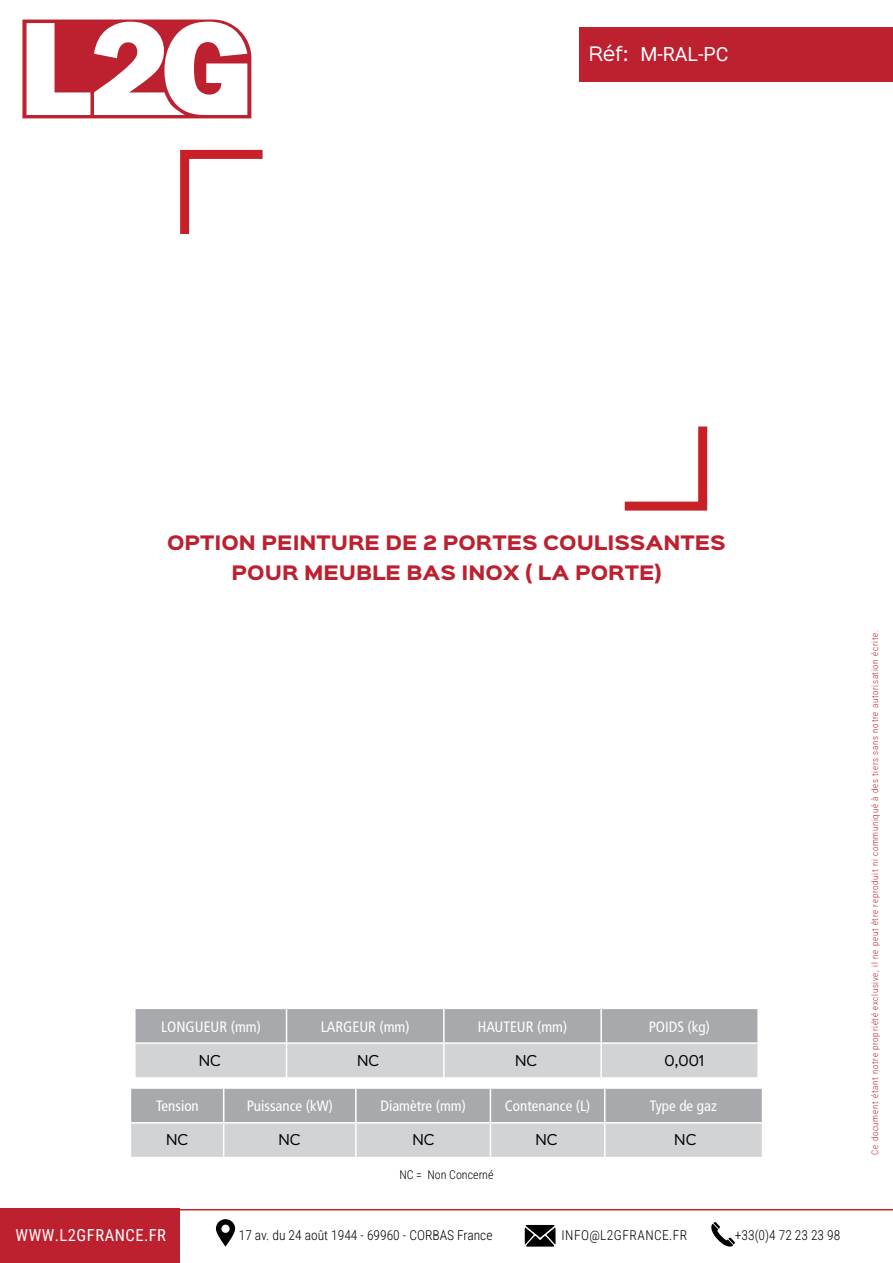
<style>
.page{position:relative;width:893px;height:1263px;background:#fff}
.page>*{position:absolute;margin:0;border:0;box-sizing:border-box;transform-origin:0 0}
.t1{font:19.5px "Roboto";color:#fff}
.t2{font:900 18px "Sinkin Sans 800";color:#bd202f}
.t3{font:18px "Sinkin Sans 400";color:#fff}
.t4{font:16.5px "Roboto Condensed";letter-spacing:.035em;color:#fff}
.t5{font:condensed 15px "Frutiger LT Std";color:#fff}
.t6{font:300 13.5px "Roboto Condensed";color:#000}
.t7{font:13.5px "Sinkin Sans 400";color:#000}
.t8{font:300 13.5px "Roboto Condensed";letter-spacing:.035em;color:#000}
.t9{font:300 12px "Roboto Condensed";color:#000}
.t10{font:300 9px "Roboto Condensed";letter-spacing:.075em;color:#bd2030}
</style>
<div class="page">
<div style="left:579px;top:27px;width:314px;height:54px;background:#bd202f"></div>
<svg style="left:624px;top:426px;width:84px;height:85px"></svg>
<svg style="left:180px;top:149px;width:83px;height:85px"></svg>
<svg style="left:136px;top:1009px;width:621px;height:68px;background:#bcbec0"></svg>
<hr style="left:286px;top:1009px;width:1px;height:33px;background:#fff">
<hr style="left:443px;top:1009px;width:2px;height:33px;background:#fff">
<hr style="left:600px;top:1009px;width:2px;height:33px;background:#fff">
<hr style="left:136px;top:1042px;width:151px;height:2px;background:#fff">
<hr style="left:287px;top:1042px;width:157px;height:2px;background:#fff">
<hr style="left:286px;top:1044px;width:1px;height:33px;background:#fff">
<hr style="left:444px;top:1042px;width:157px;height:2px;background:#fff">
<hr style="left:443px;top:1044px;width:2px;height:33px;background:#fff">
<hr style="left:601px;top:1042px;width:156px;height:2px;background:#fff">
<hr style="left:600px;top:1044px;width:2px;height:33px;background:#fff">
<svg style="left:131px;top:1089px;width:631px;height:68px;background:#bcbec0"></svg>
<hr style="left:223px;top:1089px;width:1px;height:33px;background:#fff">
<hr style="left:355px;top:1089px;width:2px;height:33px;background:#fff">
<hr style="left:490px;top:1089px;width:1px;height:33px;background:#fff">
<hr style="left:604px;top:1089px;width:1px;height:33px;background:#fff">
<hr style="left:131px;top:1122px;width:93px;height:1px;background:#fff">
<hr style="left:224px;top:1122px;width:132px;height:1px;background:#fff">
<hr style="left:223px;top:1123px;width:1px;height:34px;background:#fff">
<hr style="left:356px;top:1122px;width:134px;height:1px;background:#fff">
<hr style="left:355px;top:1123px;width:2px;height:34px;background:#fff">
<hr style="left:490px;top:1122px;width:115px;height:1px;background:#fff">
<hr style="left:490px;top:1123px;width:1px;height:34px;background:#fff">
<hr style="left:605px;top:1122px;width:157px;height:1px;background:#fff">
<hr style="left:604px;top:1123px;width:1px;height:34px;background:#fff">
<div style="left:0;top:1209px;width:180px;height:54px;background:#bd202f"></div>
<hr style="left:180px;top:1209px;width:713px;height:1px;background:#c72127">
<svg style="left:216px;top:1219px;width:19px;height:27px"></svg>
<svg style="left:525px;top:1225px;width:30px;height:21px"></svg>
<svg style="left:711px;top:1222px;width:24px;height:24px"></svg>
<svg style="left:22px;top:20px;width:229px;height:98px"></svg>
<h2 class="t3" style="left:589px;top:39px;width:41px">Réf:</h2>
<h1 class="t1" style="left:640px;top:40px;width:90px">M-RAL-PC</h1>
<h2 class="t2" style="left:167px;top:533px;width:560px">OPTION PEINTURE DE 2 PORTES COULISSANTES</h2>
<h2 class="t2" style="left:232px;top:563px;width:431px">POUR MEUBLE BAS INOX ( LA PORTE)</h2>
<h3 class="t5" style="left:161px;top:1018px;width:101px">LONGUEUR (mm)</h3>
<h3 class="t5" style="left:321px;top:1018px;width:90px">LARGEUR (mm)</h3>
<h3 class="t5" style="left:478px;top:1018px;width:91px">HAUTEUR (mm)</h3>
<h3 class="t5" style="left:649px;top:1018px;width:63px">POIDS (kg)</h3>
<h3 class="t7" style="left:199px;top:1049px;width:24px">NC</h3>
<h3 class="t7" style="left:357px;top:1049px;width:24px">NC</h3>
<h3 class="t7" style="left:515px;top:1049px;width:24px">NC</h3>
<h3 class="t7" style="left:664px;top:1049px;width:41px">0,001</h3>
<h3 class="t5" style="left:156px;top:1097px;width:44px">Tension</h3>
<h3 class="t5" style="left:247px;top:1097px;width:88px">Puissance (kW)</h3>
<h3 class="t5" style="left:380px;top:1097px;width:87px">Diamètre (mm)</h3>
<h3 class="t5" style="left:505px;top:1097px;width:87px">Contenance (L)</h3>
<h3 class="t5" style="left:650px;top:1097px;width:69px">Type de gaz</h3>
<h3 class="t7" style="left:166px;top:1128px;width:24px">NC</h3>
<h3 class="t7" style="left:279px;top:1128px;width:24px">NC</h3>
<h3 class="t7" style="left:412px;top:1128px;width:24px">NC</h3>
<h3 class="t7" style="left:535px;top:1128px;width:24px">NC</h3>
<h3 class="t7" style="left:674px;top:1128px;width:24px">NC</h3>
<h3 class="t9" style="left:399px;top:1166px;width:96px">NC = Non Concerné</h3>
<h3 class="t4" style="left:16px;top:1224px;width:152px">WWW.L2GFRANCE.FR</h3>
<h3 class="t6" style="left:239px;top:1226px;width:255px">17 av. du 24 août 1944 - 69960 - CORBAS France</h3>
<h3 class="t8" style="left:561px;top:1226px;width:127px">INFO@L2GFRANCE.FR</h3>
<h3 class="t6" style="left:735px;top:1226px;width:107px">+33(0)4 72 23 23 98</h3>
<p class="t10" style="left:868px;top:1155px;width:526px;rotate:-90deg">Ce document étant notre propriété exclusive, il ne peut être reproduit ni communiqué à des tiers sans notre autorisation écrite.</p>
</div>
